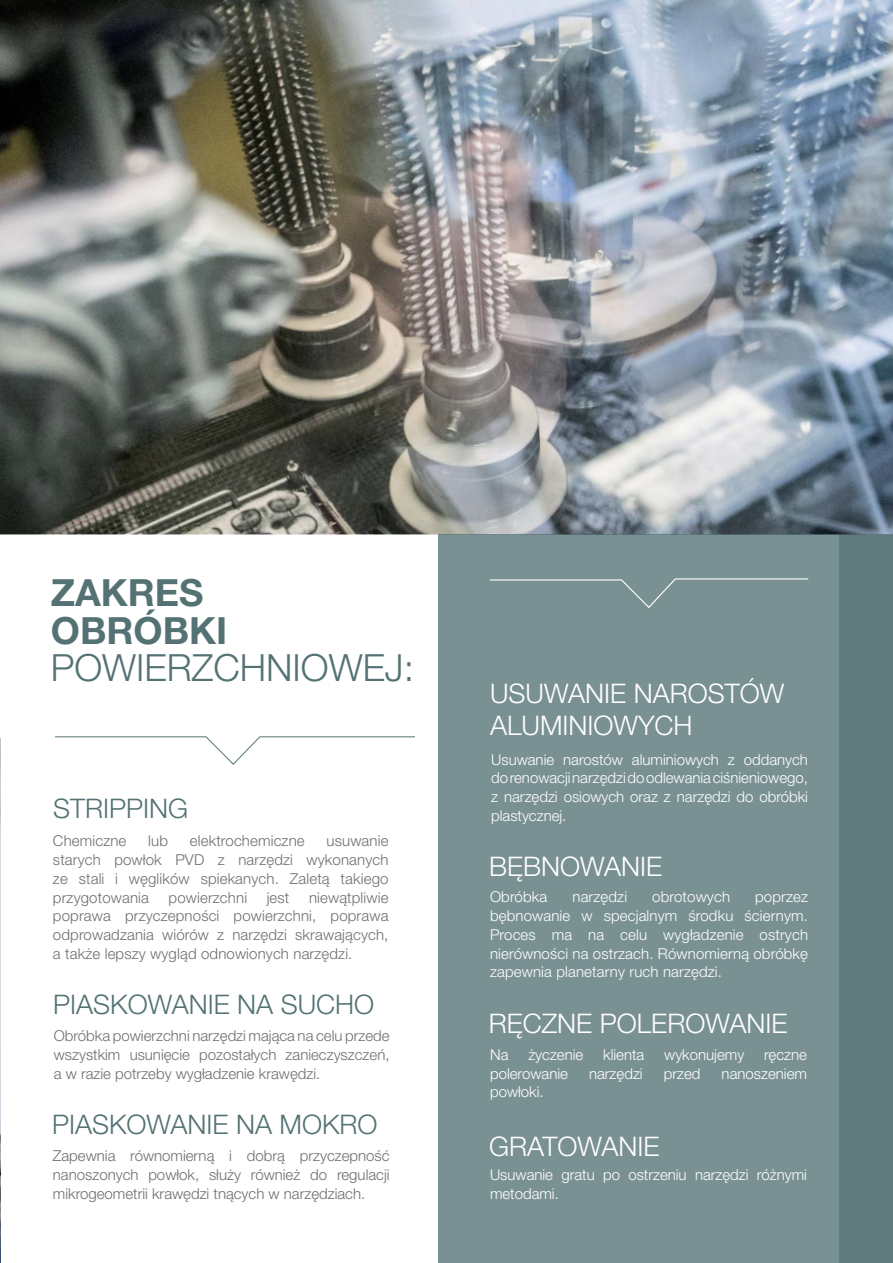
<style>
.page{position:relative;width:893px;height:1263px;background:#fff}
.page>*{position:absolute;margin:0;border:0;box-sizing:border-box;transform-origin:0 0}
.t1{font:300 37.5px "Helvetica Neue LT Pro";color:#547273}
.t2{font:700 37.5px/37.5px "Helvetica Neue LT Pro";color:#547273}
.t3{font:300 27px/32.4px "Helvetica Neue LT Pro";color:#fff}
.t4{font:300 27px "Helvetica Neue LT Pro";color:#547273}
.t5{font:300 15px/18.8px "Helvetica Neue LT Pro";letter-spacing:.01em;color:#6d6e70;text-align:justify}
.t6{font:300 15px/18.8px "Helvetica Neue LT Pro";color:#fff;text-align:justify}
</style>
<div class="page">
<img style="left:0;top:738px;width:1px;height:525px">
<img style="left:0;top:0;width:893px;height:535px">
<div style="left:438px;top:536px;width:401px;height:727px;background:#7a9193"></div>
<div style="left:488px;top:578px;width:321px;height:31px;background:#7a9193"></div>
<svg style="left:55px;top:736px;width:360px;height:29px"></svg>
<div style="left:839px;top:535px;width:54px;height:728px;background:#5f7a7c"></div>
<h1 class="t2" style="left:51px;top:578px;width:178px">ZAKRES<br>OBRÓBKI</h1>
<h1 class="t1" style="left:51px;top:654px;width:365px">POWIERZCHNIOWEJ:</h1>
<h2 class="t4" style="left:53px;top:799px;width:137px">STRIPPING</h2>
<p class="t5" style="left:53px;top:834px;width:75px">Chemiczne</p>
<p class="t5" style="left:148px;top:834px;width:21px">lub</p>
<p class="t5" style="left:190px;top:834px;width:116px">elektrochemiczne</p>
<p class="t5" style="left:53px;top:834px;width:337px;text-indent:274px">usuwanie starych powłok PVD z narzędzi wykonanych ze stali i węglików spiekanych. Zaletą takiego przygotowania</p>
<p class="t5" style="left:53px;top:890px;width:337px;text-indent:256px">niewątpliwie poprawa przyczepności powierzchni, poprawa odprowadzania wiórów z narzędzi skrawających, a także lepszy wygląd odnowionych narzędzi.</p>
<p class="t5" style="left:169px;top:890px;width:80px">powierzchni</p>
<p class="t5" style="left:267px;top:890px;width:24px">jest</p>
<h2 class="t4" style="left:53px;top:995px;width:323px">PIASKOWANIE NA SUCHO</h2>
<p class="t5" style="left:54px;top:1028px;width:337px">Obróbka powierzchni narzędzi mająca na celu przede wszystkim usunięcie pozostałych zanieczyszczeń, a w razie potrzeby wygładzenie krawędzi.</p>
<h2 class="t4" style="left:52px;top:1114px;width:327px">PIASKOWANIE NA MOKRO</h2>
<p class="t5" style="left:53px;top:1148px;width:338px">Zapewnia równomierną i dobrą przyczepność nanoszonych powłok, służy również do regulacji mikrogeometrii krawędzi tnących w narzędziach.</p>
<h2 class="t3" style="left:490px;top:680px;width:296px">USUWANIE NAROSTÓW<br>ALUMINIOWYCH</h2>
<p class="t6" style="left:491px;top:752px;width:318px">Usuwanie narostów aluminiowych z oddanych do renowacji narzędzi do odlewania ciśnieniowego, z narzędzi osiowych oraz z narzędzi do obróbki plastycznej.</p>
<h2 class="t3" style="left:489px;top:853px;width:175px">BĘBNOWANIE</h2>
<p class="t6" style="left:490px;top:889px;width:59px">Obróbka</p>
<p class="t6" style="left:572px;top:889px;width:56px">narzędzi</p>
<p class="t6" style="left:652px;top:889px;width:79px">obrotowych</p>
<p class="t6" style="left:490px;top:889px;width:319px;text-indent:265px">poprzez bębnowanie w specjalnym środku ściernym.<br>Proces ma na celu wygładzenie ostrych nierówności na ostrzach. Równomierną obróbkę zapewnia planetarny ruch narzędzi.</p>
<h2 class="t3" style="left:489px;top:1010px;width:300px">RĘCZNE POLEROWANIE</h2>
<p class="t6" style="left:490px;top:1047px;width:20px">Na</p>
<p class="t6" style="left:528px;top:1047px;width:57px">życzenie</p>
<p class="t6" style="left:603px;top:1047px;width:43px">klienta</p>
<p class="t6" style="left:664px;top:1047px;width:82px">wykonujemy</p>
<p class="t6" style="left:764px;top:1047px;width:44px">ręczne</p>
<p class="t6" style="left:490px;top:1066px;width:79px">polerowanie</p>
<p class="t6" style="left:589px;top:1066px;width:55px">narzędzi</p>
<p class="t6" style="left:664px;top:1066px;width:38px">przed</p>
<p class="t6" style="left:722px;top:1066px;width:87px">nanoszeniem</p>
<p class="t6" style="left:490px;top:1085px;width:55px">powłoki.</p>
<h2 class="t3" style="left:489px;top:1133px;width:172px">GRATOWANIE</h2>
<p class="t6" style="left:490px;top:1167px;width:318px">Usuwanie gratu po ostrzeniu narzędzi różnymi metodami.</p>
</div>
